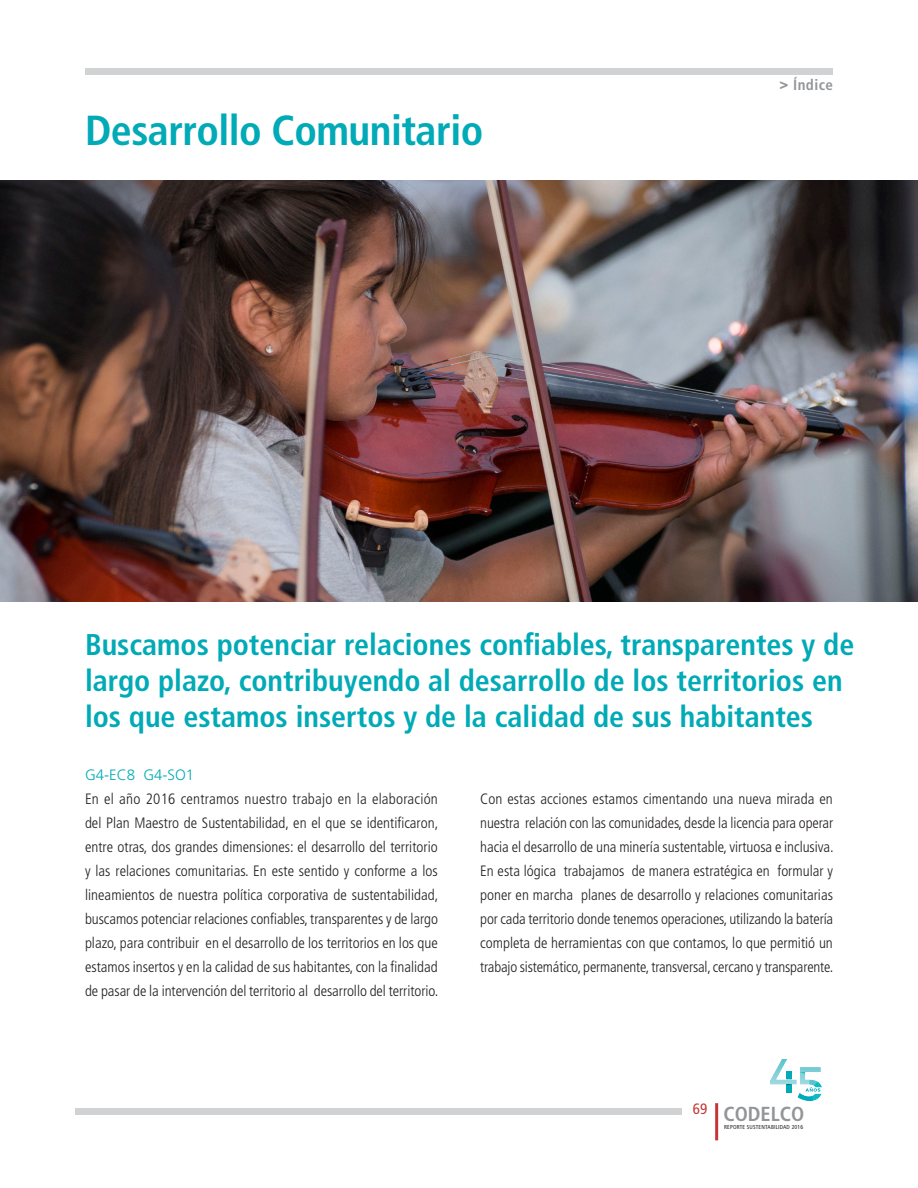
<style>
.page{position:relative;width:918px;height:1188px;background:#fff}
.page>*{position:absolute;margin:0;border:0;box-sizing:border-box;transform-origin:0 0}
.t1{font:700 condensed 42px "Frutiger LT Std";letter-spacing:-.015em;color:#00aab6}
.t2{font:700 condensed 30px/36px "Frutiger LT Std";color:#00aab6}
.t3{font:700 condensed 20.25px "Frutiger LT Std";color:#939598}
.J{font:300 condensed 15px/24px "Frutiger LT Std";letter-spacing:-.005em;color:#231f20;text-align:justify}
.J-2{font:300 15px "Frutiger LT Std";color:#00aab6}
.t4{font:700 condensed 15px "Frutiger LT Std";letter-spacing:.025em;color:#939598}
.t5{font:condensed 15px "Frutiger LT Std";color:#c53636}
.t6{font:condensed 5.7px "Frutiger LT Std";letter-spacing:.03em;color:#231f20}
.s1{font-weight:900;font-stretch:normal}
</style>
<div class="page">
<img style="left:771px;top:1059px;width:50px;height:41px">
<hr style="left:715px;top:1103px;width:3px;height:37px;background:#c53636">
<div style="left:787px;top:1071px;width:5px;height:8px;background:#00aab6"></div>
<div style="left:787px;top:1084px;width:5px;height:8px;background:#00aab6"></div>
<svg style="left:806px;top:1087px;width:14px;height:5px"></svg>
<div style="left:75px;top:1109px;width:607px;height:6px;background:#d1d2d4"></div>
<div style="left:85px;top:68px;width:748px;height:6px;background:#d1d2d4"></div>
<img style="left:0;top:180px;width:918px;height:421px">
<p class="t1" style="left:85px;top:105px;width:400px">Desarrollo Comunitario</p>
<p class="t4" style="left:780px;top:76px;width:55px"><span class="s1">&gt;</span> Índice</p>
<p class="t2" style="left:85px;top:627px;width:771px">Buscamos potenciar relaciones confiables, transparentes y de largo plazo, contribuyendo al desarrollo de los territorios en los que estamos insertos y de la calidad de sus habitantes</p>
<p class="J-2" style="left:85px;top:766px;width:111px">G4-EC8 G4-SO1</p>
<p class="J" style="left:85px;top:787px;width:355px">En el año 2016 centramos nuestro trabajo en la elaboración del Plan Maestro de Sustentabilidad, en el que se identificaron, entre otras, dos grandes dimensiones: el desarrollo del territorio y las relaciones comunitarias. En este sentido y conforme a los lineamientos de nuestra política corporativa de sustentabilidad, buscamos potenciar relaciones confiables, transparentes y de largo plazo, para contribuir en el desarrollo de los territorios en los que estamos insertos y en la calidad de sus habitantes, con la finalidad de pasar de la intervención del territorio al desarrollo del territorio.</p>
<p class="J" style="left:480px;top:787px;width:355px">Con estas acciones estamos cimentando una nueva mirada en nuestra relación con las comunidades, desde la licencia para operar hacia el desarrollo de una minería sustentable, virtuosa e inclusiva.<br>En esta lógica trabajamos de manera estratégica en formular y poner en marcha planes de desarrollo y relaciones comunitarias por cada territorio donde tenemos operaciones, utilizando la batería completa de herramientas con que contamos, lo que permitió un trabajo sistemático, permanente, transversal, cercano y transparente.</p>
<p class="t5" style="left:693px;top:1100px;width:16px">69</p>
<p class="t3" style="left:723px;top:1102px;width:82px">CODELCO</p>
<p class="t6" style="left:724px;top:1124px;width:81px">REPORTE SUSTENTABILIDAD 2016</p>
</div>
